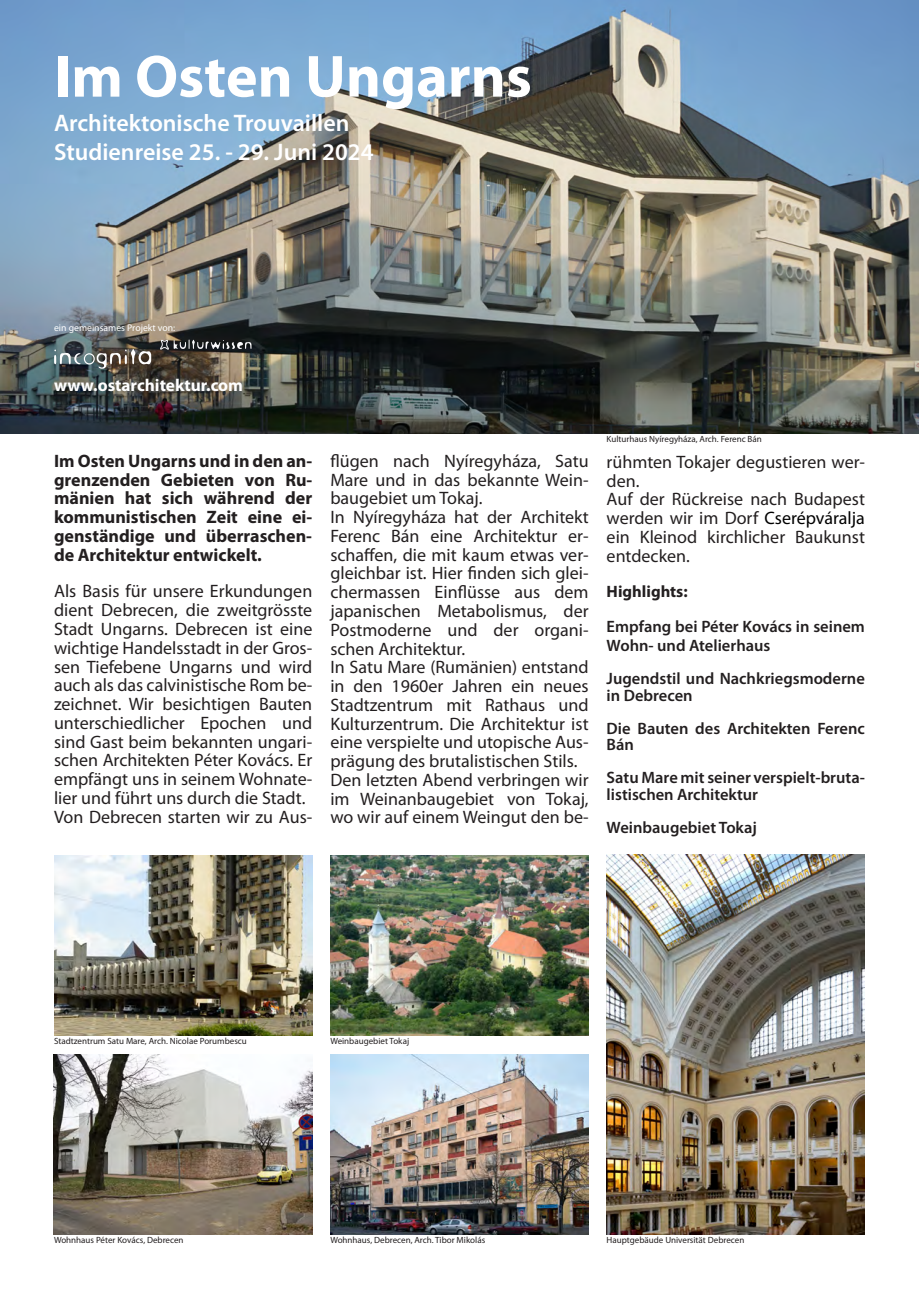
<style>
.page{position:relative;width:919px;height:1289px;background:#fff}
.page>*{position:absolute;margin:0;border:0;box-sizing:border-box;transform-origin:0 0}
.t1{font:700 60px "Myriad Pro";color:#fff}
.t2{font:600 24px/28.8px "Myriad Pro";color:#fff}
.t3{font:18px/18.8px "Myriad Pro";color:#231f20}
.t4{font:700 18px/18.8px "Myriad Pro";color:#231f20;text-align:justify}
.t5{font:700 17.25px "Myriad Pro";color:#fff}
.t6{font:600 16.5px/16.5px "Myriad Pro";color:#231f20}
.t7{font:700 16.5px "Myriad Pro";color:#231f20}
.t8{font:9.75px "Myriad Pro";color:#fff}
.t9{font:9px "Myriad Pro";color:#231f20}
.s1{color:#000}
</style>
<div class="page">
<img style="left:0;top:0;width:918px;height:434px">
<svg style="left:54px;top:349px;width:97px;height:20px;background:#6d6f6c"></svg>
<svg style="left:160px;top:339px;width:91px;height:11px"></svg>
<img style="left:330px;top:855px;width:258px;height:180px">
<img style="left:54px;top:855px;width:258px;height:180px">
<img style="left:330px;top:1054px;width:258px;height:180px">
<img style="left:54px;top:1054px;width:258px;height:180px">
<img style="left:606px;top:855px;width:258px;height:379px">
<h1 class="t1" style="left:54px;top:52px;width:479px">Im Osten Ungarns</h1>
<h2 class="t2" style="left:54px;top:110px;width:321px">Architektonische Trouvaillen<br>Studienreise 25. - 29. Juni 2024</h2>
<p class="t8" style="left:54px;top:323px;width:123px">ein gemeinsames Projekt von:</p>
<p class="t5" style="left:54px;top:378px;width:190px">www.ostarchitektur.com</p>
<p class="t4" style="left:54px;top:453px;width:260px">Im Osten Ungarns und in den an‐ grenzenden Gebieten von Ru&shy;mänien hat sich während der kommunistischen Zeit eine ei‐ genständige und überraschen&shy;de Architektur entwickelt.</p>
<p class="t3" style="left:54px;top:583px;width:260px">Als Basis für unsere Erkundungen dient Debrecen, die zweitgrösste Stadt Ungarns. Debrecen ist eine wichtige Handelsstadt in der Gros&shy;sen Tiefebene Ungarns und wird auch als das calvinistische Rom be‐ zeichnet. Wir besichtigen Bauten unterschiedlicher Epochen und sind Gast beim bekannten ungari‐ schen Architekten Péter Kovács. Er empfängt uns in seinem Wohnate‐ lier und führt uns durch die Stadt.<br>Von Debrecen starten wir zu Aus‐</p>
<p class="t9" style="left:606px;top:435px;width:157px">Kulturhaus Nyíregyháza, Arch. Ferenc Bán</p>
<p class="t3" style="left:330px;top:453px;width:260px">flügen nach Nyíregyháza, Satu<br>Mare und in das bekannte Wein‐ baugebiet um Tokaj.<br>In Nyíregyháza hat der Architekt<br>Ferenc Bán eine Architektur er‐ schaffen, die mit kaum etwas ver‐ gleichbar ist. Hier finden sich glei‐ chermassen Einflüsse aus dem japanischen Metabolismus, der<br>Postmoderne und der organi‐ schen Architektur.<br>In Satu Mare (Rumänien) entstand in den 1960er Jahren ein neues<br>Stadtzentrum mit Rathaus und<br>Kulturzentrum. Die Architektur ist eine verspielte und utopische Aus‐ prägung des brutalistischen Stils.<br>Den letzten Abend verbringen wir im Weinanbaugebiet von Tokaj, wo wir auf einem Weingut den be‐</p>
<p class="t3" style="left:606px;top:454px;width:260px">rühmten Tokajer degustieren wer‐ den.<br>Auf der Rückreise nach Budapest werden wir im Dorf <span class="s1">Cserépváralja </span>ein Kleinod kirchlicher Baukunst entdecken.</p>
<p class="t7" style="left:606px;top:584px;width:83px">Highlights:</p>
<p class="t6" style="left:606px;top:618px;width:260px;line-height:18.8px">Empfang bei Péter Kovács in seinem<br>Wohn- und Atelierhaus</p>
<p class="t6" style="left:606px;top:671px;width:260px">Jugendstil und Nachkriegsmoderne in Debrecen</p>
<p class="t6" style="left:606px;top:721px;width:260px">Die Bauten des Architekten Ferenc<br>Bán</p>
<p class="t6" style="left:606px;top:770px;width:260px">Satu Mare mit seiner verspielt-bruta‐ listischen Architektur</p>
<p class="t6" style="left:606px;top:820px;width:152px">Weinbaugebiet Tokaj</p>
<p class="t9" style="left:54px;top:1037px;width:194px">Stadtzentrum Satu Mare, Arch. Nicolae Porumbescu</p>
<p class="t9" style="left:330px;top:1037px;width:80px">Weinbaugebiet Tokaj</p>
<p class="t9" style="left:54px;top:1236px;width:131px">Wohnhaus Péter Kovács, Debrecen</p>
<p class="t9" style="left:330px;top:1236px;width:156px">Wohnhaus, Debrecen, Arch. Tibor Mikolás</p>
<p class="t9" style="left:606px;top:1236px;width:139px">Hauptgebäude Universität Debrecen</p>
</div>
